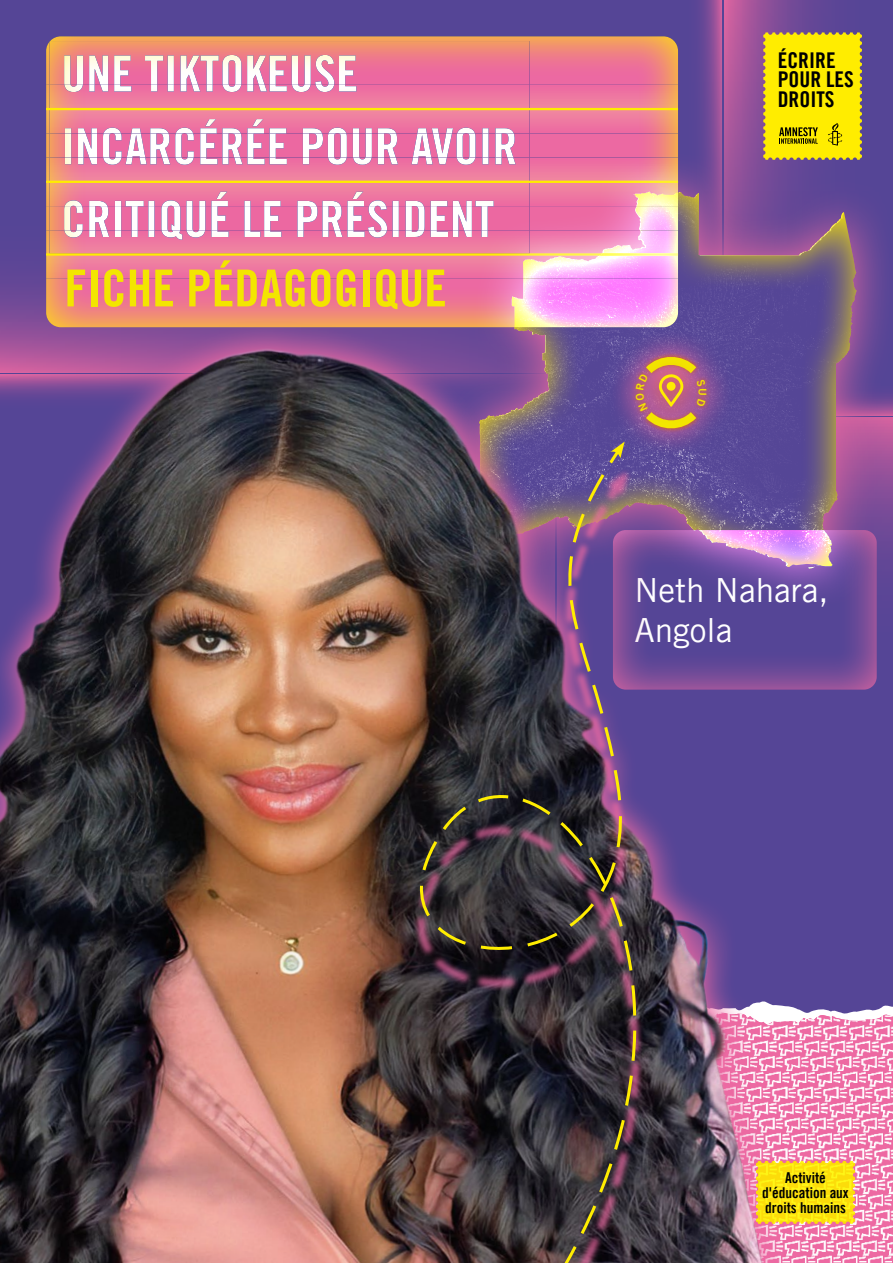
<style>
.page{position:relative;width:893px;height:1263px;background:#554596}
.page>*{position:absolute;margin:0;border:0;box-sizing:border-box;transform-origin:0 0}
.t1{font:51px "Amnesty Trade Gothic Bd Cn 20";color:#f3e500}
.t2{font:33.3px/39.5px "Amnesty Trade Gothic";color:#fff}
.t3{font:21.75px/19.5px "Amnesty Trade Gothic Bd Cn 20";color:#000}
.t4{font:15px/15px "Amnesty Trade Gothic Bd Cn 20";color:#000;text-align:center}
</style>
<div class="page">
<svg style="left:699px;top:0;width:23px;height:45px"></svg>
<svg style="left:724px;top:0;width:101px;height:45px;background:#915199"></svg>
<svg style="left:883px;top:394px;width:10px;height:181px;background:#8b4f99"></svg>
<svg style="left:47px;top:36px;width:630px;height:9px;background:#e89b5e"></svg>
<img style="left:0;top:45px;width:883px;height:1218px">
<svg style="left:763px;top:32px;width:99px;height:128px;background:#f1de06"></svg>
<svg style="left:609px;top:330px;width:125px;height:126px;fill:#5e4b98"></svg>
<svg style="left:632px;top:353px;width:79px;height:80px"></svg>
<svg style="left:641px;top:356px;width:60px;height:2px"></svg>
<div style="left:412px;top:468px;width:232px;height:795px;background:#ec69a2;opacity:.75"></div>
<svg style="left:623px;top:690px;width:144px;height:573px"></svg>
<svg style="left:417px;top:805px;width:212px;height:176px;background:#553f47"></svg>
<img style="left:420px;top:446px;width:203px;height:817px">
<svg style="left:611px;top:442px;width:14px;height:16px"></svg>
<svg style="left:756px;top:1161px;width:99px;height:63px;background:#fbdf17"></svg>
<svg style="left:636px;top:358px;width:71px;height:69px;background:#bd796c"></svg>
<h1 class="t1" style="left:64px;top:257px;width:384px">FICHE PÉDAGOGIQUE</h1>
<h3 class="t3" style="left:778px;top:50px;width:78px">ÉCRIRE<br>POUR LES<br>DROITS</h3>
<h2 class="t2" style="left:634px;top:570px;width:196px">Neth Nahara,<br>Angola</h2>
<p class="t4" style="left:762px;top:1170px;width:88px">Activité d'éducation aux droits humains</p>
</div>
